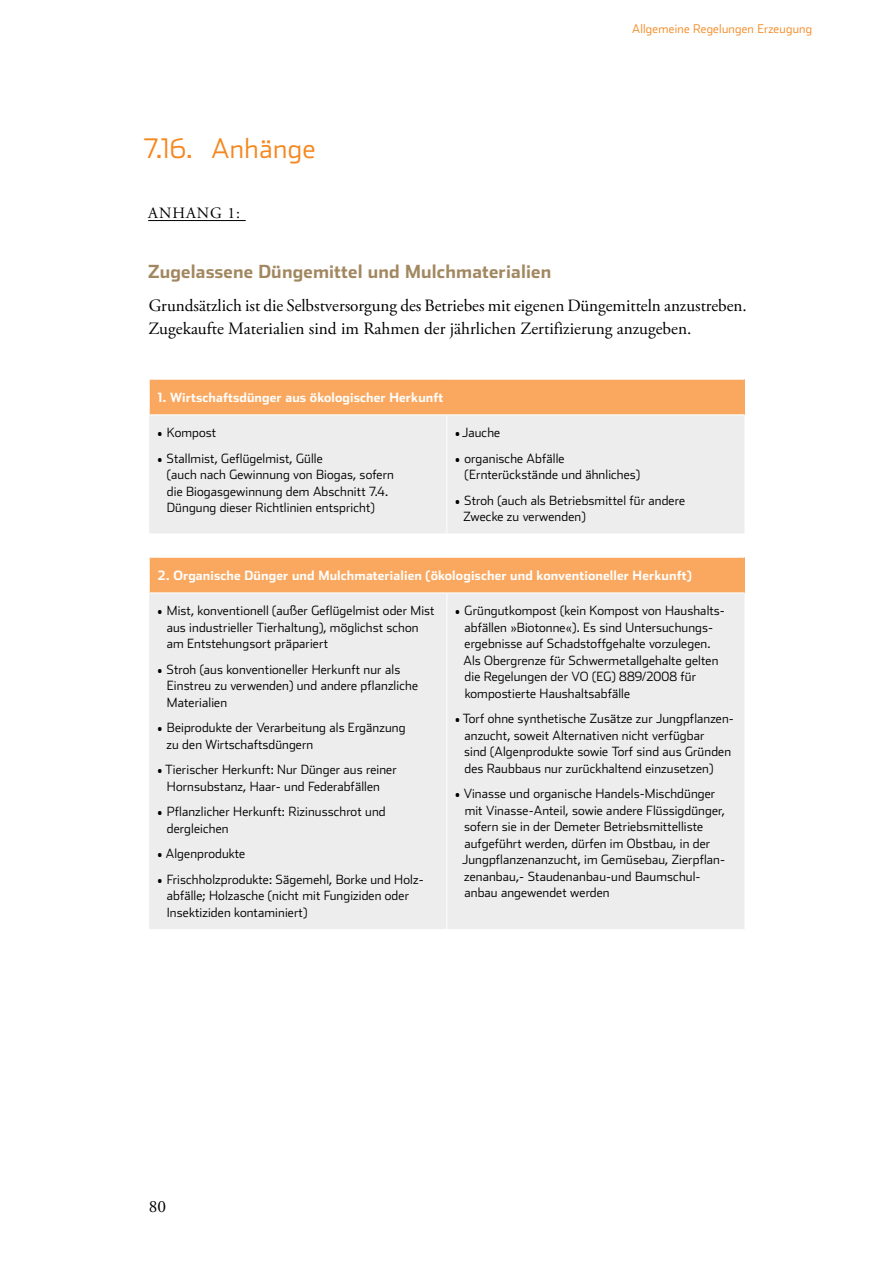
<style>
.page{position:relative;width:893px;height:1263px;background:#fff}
.page>*{position:absolute;margin:0;border:0;box-sizing:border-box;transform-origin:0 0}
.t1{font:300 27px "Stainless";letter-spacing:.02em;color:#f6871f}
.t2{font:700 18px "Stainless";letter-spacing:.01em;color:#a28860}
.t3{font:17.25px/22.5px "Adobe Garamond Pro";color:#000}
.t4{font:15.75px "Adobe Garamond Pro";letter-spacing:.065em;color:#000}
.t5{font:300 12.75px/16.5px "Stainless";letter-spacing:.01em;color:#000}
.t6{font:700 12.75px "Stainless";letter-spacing:.01em;color:#fff}
.t7{font:300 12px "Stainless";letter-spacing:.02em;color:#f6871f}
.s1{font-size:10.5px}
</style>
<div class="page">
<hr style="left:148px;top:220px;width:98px;height:1px;background:#000">
<div style="left:149px;top:379px;width:595px;height:36px;background:#faa85f"></div>
<div style="left:149px;top:415px;width:595px;height:118px;background:#ededee"></div>
<hr style="left:149px;top:379px;width:298px;height:1px;background:#fff">
<hr style="left:149px;top:380px;width:1px;height:34px;background:#fff">
<hr style="left:447px;top:379px;width:297px;height:1px;background:#fff">
<hr style="left:149px;top:414px;width:298px;height:1px;background:#fff">
<hr style="left:447px;top:414px;width:297px;height:1px;background:#fff">
<hr style="left:446px;top:415px;width:1px;height:119px;background:#fff">
<div style="left:149px;top:557px;width:595px;height:36px;background:#faa85f"></div>
<div style="left:149px;top:593px;width:595px;height:336px;background:#ededee"></div>
<hr style="left:149px;top:557px;width:298px;height:1px;background:#fff">
<hr style="left:149px;top:558px;width:1px;height:34px;background:#fff">
<hr style="left:447px;top:557px;width:297px;height:1px;background:#fff">
<hr style="left:149px;top:592px;width:298px;height:1px;background:#fff">
<hr style="left:447px;top:592px;width:297px;height:1px;background:#fff">
<hr style="left:446px;top:593px;width:1px;height:336px;background:#fff">
<h1 class="t1" style="left:144px;top:132px;width:173px">7.16. Anhänge</h1>
<p class="t4" style="left:148px;top:203px;width:94px">ANHANG 1:</p>
<p class="t7" style="left:632px;top:22px;width:182px">Allgemeine Regelungen Erzeugung</p>
<h2 class="t2" style="left:148px;top:260px;width:405px">Zugelassene Düngemittel und Mulchmaterialien</h2>
<h3 class="t3" style="left:148px;top:295px;width:600px">Grundsätzlich ist die Selbstversorgung des Betriebes mit eigenen Düngemitteln anzustreben.<br>Zugekaufte Materialien sind im Rahmen der jährlichen Zertifizierung anzugeben.</h3>
<p class="t6" style="left:158px;top:390px;width:287px">1. Wirtschaftsdünger aus ökologischer Herkunft</p>
<p class="t5" style="left:157px;top:424px;width:60px"><span class="s1">•</span> Kompost</p>
<p class="t5" style="left:167px;top:450px;width:229px;text-indent:-10px"><span class="s1">•</span> Stallmist, Geflügelmist, Gülle<br>(auch nach Gewinnung von Biogas, sofern die Biogasgewinnung dem Abschnitt 7.4.<br>Düngung dieser Richtlinien entspricht)</p>
<p class="t5" style="left:455px;top:424px;width:47px"><span class="s1">•</span> Jauche</p>
<p class="t5" style="left:465px;top:450px;width:177px;text-indent:-10px"><span class="s1">•</span> organische Abfälle (Ernterückstände und ähnliches)</p>
<p class="t5" style="left:464px;top:492px;width:223px;text-indent:-9px"><span class="s1">•</span> Stroh (auch als Betriebsmittel für andere<br>Zwecke zu verwenden)</p>
<p class="t6" style="left:158px;top:568px;width:535px">2. Organische Dünger und Mulchmaterialien (ökologischer und konventioneller Herkunft)</p>
<p class="t5" style="left:167px;top:602px;width:269px;text-indent:-9px"><span class="s1">•</span> Mist, konventionell (außer Geflügelmist oder Mist aus industrieller Tierhaltung), möglichst schon am Entstehungsort präpariert</p>
<p class="t5" style="left:167px;top:661px;width:253px;text-indent:-10px"><span class="s1">•</span> Stroh (aus konventioneller Herkunft nur als<br>Einstreu zu verwenden) und andere pflanzliche<br>Materialien</p>
<p class="t5" style="left:167px;top:719px;width:240px;text-indent:-9px"><span class="s1">•</span> Beiprodukte der Verarbeitung als Ergänzung zu den Wirtschaftsdüngern</p>
<p class="t5" style="left:157px;top:761px;width:241px;text-align:center"><span class="s1">•</span> Tierischer Herkunft: Nur Dünger aus reiner<br>Hornsubstanz, Haar- und Federabfällen</p>
<p class="t5" style="left:167px;top:803px;width:220px;text-indent:-10px"><span class="s1">•</span> Pflanzlicher Herkunft: Rizinusschrot und dergleichen</p>
<p class="t5" style="left:157px;top:845px;width:89px"><span class="s1">•</span> Algenprodukte</p>
<p class="t5" style="left:167px;top:871px;width:257px;text-indent:-9px"><span class="s1">•</span> Frischholzprodukte: Sägemehl, Borke und Holz&shy;abfälle; Holzasche (nicht mit Fungiziden oder<br>Insektiziden kontaminiert)</p>
<p class="t5" style="left:463px;top:602px;width:263px;text-indent:-9px"><span class="s1">•</span> Grüngutkompost (kein Kompost von Haushalts&shy;abfällen »Biotonne«). Es sind Untersuchungs&shy;ergebnisse auf Schadstoffgehalte vorzulegen.<br>Als Obergrenze für Schwermetallgehalte gelten die Regelungen der VO (EG) 889/2008 für kompostierte Haushaltsabfälle</p>
<p class="t5" style="left:464px;top:710px;width:271px;text-indent:-9px"><span class="s1">•</span> Torf ohne synthetische Zusätze zur Jungpflanzen&shy;anzucht, soweit Alternativen nicht verfügbar<br>sind (Algenprodukte sowie Torf sind aus Gründen des Raubbaus nur zurückhaltend einzusetzen)</p>
<p class="t5" style="left:462px;top:785px;width:264px;text-indent:-7px"><span class="s1">•</span> Vinasse und organische Handels-Mischdünger mit Vinasse-Anteil, sowie andere Flüssigdünger, sofern sie in der Demeter Betriebsmittelliste aufgeführt werden, dürfen im Obstbau, in der Jungpflanzenanzucht, im Gemüsebau, Zierpflan&shy;zenanbau,- Staudenanbau-und Baumschul&shy;anbau angewendet werden</p>
<h3 class="t3" style="left:149px;top:1195px;width:19px">80</h3>
</div>
